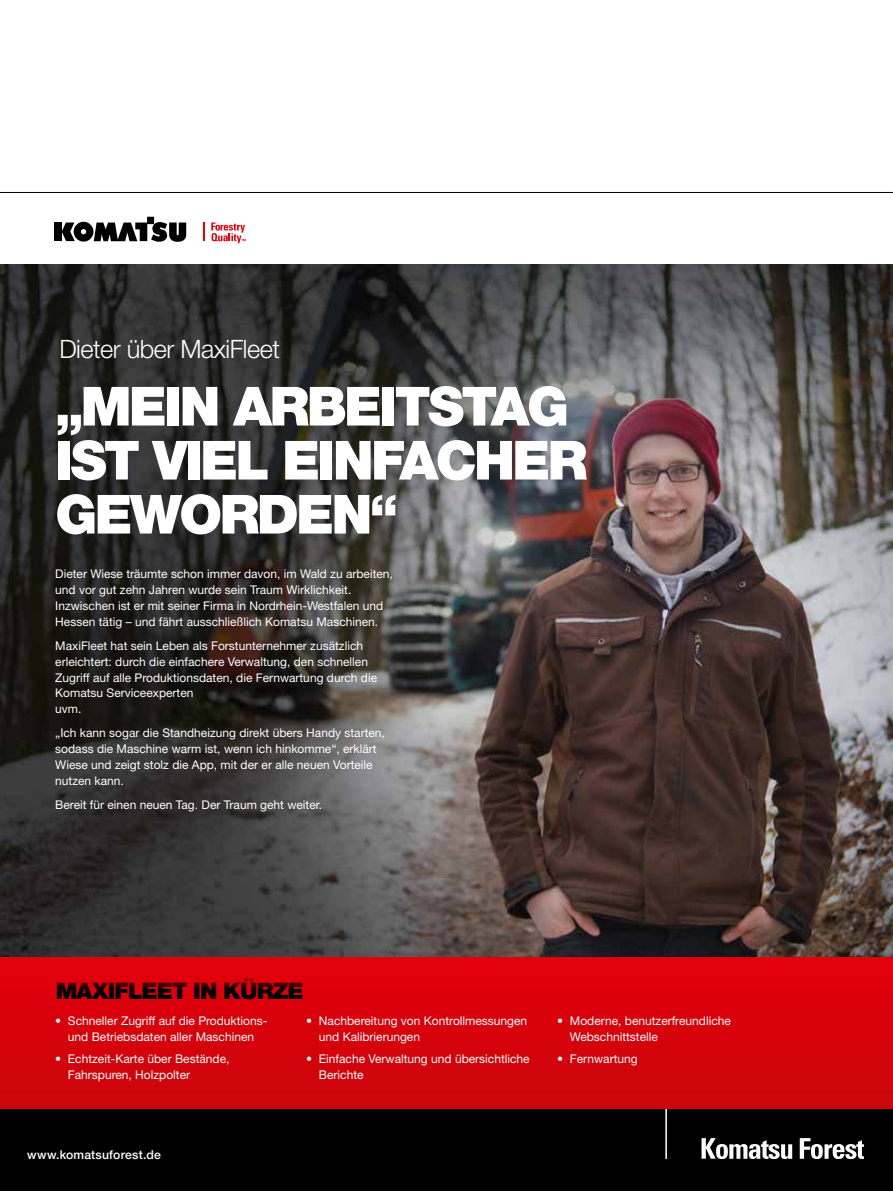
<style>
.page{position:relative;width:893px;height:1191px;background:#fff}
.page>*{position:absolute;margin:0;border:0;box-sizing:border-box;transform-origin:0 0}
.t1{font:900 54px/54px "Helvetica Neue LT Std";letter-spacing:-.05em;color:#fff}
.t2{font:300 25.35px "Helvetica Neue LT Std";letter-spacing:-.02em;color:#fff}
.t3{font:900 22.95px "Helvetica Neue LT Std";letter-spacing:-.04em;color:#000}
.t4{font:500 12.15px "Helvetica Neue LT Std";letter-spacing:.015em;color:#fff}
.t5{font:12px/15.8px "Helvetica Neue LT Std";color:#fff}
</style>
<div class="page">
<img style="left:0;top:264px;width:893px;height:693px">
<div style="left:0;top:1080px;width:893px;height:111px;background:#000"></div>
<hr style="left:665px;top:1098px;width:2px;height:60px;background:#fff">
<svg style="left:701px;top:1138px;width:91px;height:20px"></svg>
<svg style="left:800px;top:1138px;width:64px;height:20px"></svg>
<div style="left:0;top:957px;width:893px;height:151px;background:#d7010b"></div>
<hr style="left:0;top:192px;width:893px;height:1px;background:#000">
<div style="left:54px;top:223px;width:8px;height:18px;background:#000"></div>
<svg style="left:62px;top:217px;width:124px;height:25px"></svg>
<svg style="left:211px;top:222px;width:35px;height:21px"></svg>
<svg style="left:204px;top:222px;width:1px;height:19px"></svg>
<h2 class="t2" style="left:59px;top:334px;width:222px">Dieter über MaxiFleet</h2>
<h1 class="t1" style="left:55px;top:379px;width:534px">„MEIN ARBEITSTAG<br>IST VIEL EINFACHER<br>GEWORDEN“</h1>
<p class="t5" style="left:55px;top:566px;width:339px">Dieter Wiese träumte schon immer davon, im Wald zu arbeiten, und vor gut zehn Jahren wurde sein Traum Wirklichkeit.<br>Inzwischen ist er mit seiner Firma in Nordrhein-Westfalen und Hessen tätig – und fährt ausschließlich Komatsu Maschinen.</p>
<p class="t5" style="left:55px;top:637px;width:323px">MaxiFleet hat sein Leben als Forstunternehmer zusätzlich erleichtert: durch die einfachere Verwaltung, den schnellen Zugriff auf alle Produktionsdaten, die Fernwartung durch die Komatsu Serviceexperten<br>uvm.</p>
<p class="t5" style="left:55px;top:725px;width:331px">„Ich kann sogar die Standheizung direkt übers Handy starten, sodass die Maschine warm ist, wenn ich hinkomme“, erklärt Wiese und zeigt stolz die App, mit der er alle neuen Vorteile nutzen kann.</p>
<p class="t5" style="left:55px;top:796px;width:268px">Bereit für einen neuen Tag. Der Traum geht weiter.</p>
<h3 class="t3" style="left:55px;top:977px;width:250px">MAXIFLEET IN KÜRZE</h3>
<p class="t5" style="left:55px;top:1012px;width:214px;text-align:center">• Schneller Zugriff auf die Produktions&shy;und Betriebsdaten aller Maschinen</p>
<p class="t5" style="left:68px;top:1050px;width:163px;text-indent:-13px">• Echtzeit-Karte über Bestände,<br>Fahrspuren, Holzpolter</p>
<p class="t4" style="left:27px;top:1147px;width:135px">www.komatsuforest.de</p>
<p class="t5" style="left:319px;top:1012px;width:210px;text-indent:-13px">• Nachbereitung von Kontrollmessungen und Kalibrierungen</p>
<p class="t5" style="left:319px;top:1050px;width:212px;text-indent:-13px">• Einfache Verwaltung und übersichtliche<br>Berichte</p>
<p class="t5" style="left:570px;top:1012px;width:162px;text-indent:-13px">• Moderne, benutzerfreundliche<br>Webschnittstelle</p>
<p class="t5" style="left:557px;top:1050px;width:82px">• Fernwartung</p>
</div>
